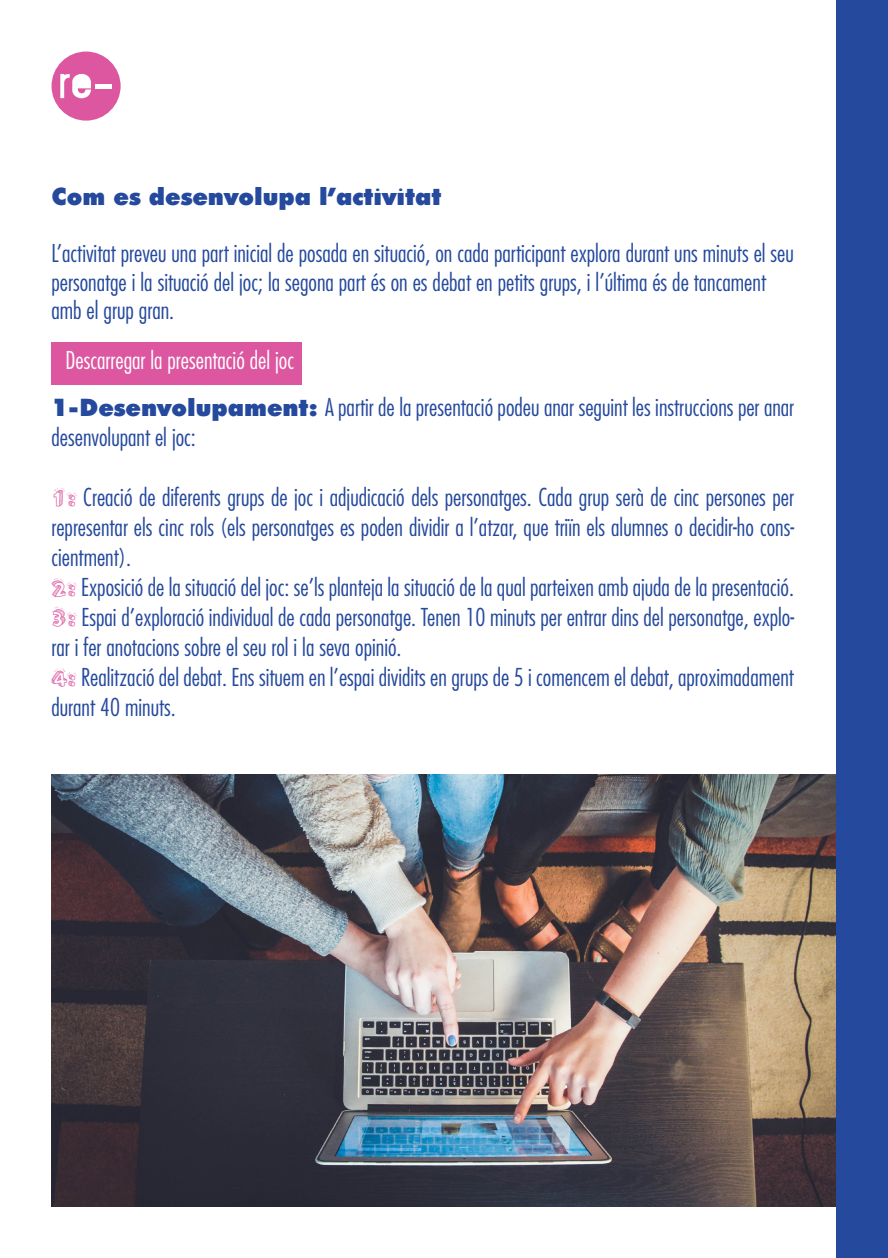
<style>
.page{position:relative;width:888px;height:1258px;background:#fff}
.page>*{position:absolute;margin:0;border:0;box-sizing:border-box;transform-origin:0 0}
.t1{font:300 condensed 24px/30px "Futura";color:#24499d}
.t2{font:300 condensed 24px "Futura";color:#fff}
.t3{font:900 24px "Futura";color:#24499d}
.s1{font-weight:900;font-stretch:normal}
.s2{font-family:"Sketch 3 D";font-weight:400;font-stretch:normal;color:#dc57a0}
</style>
<div class="page">
<div style="left:51px;top:51px;width:70px;height:70px;background:#dc57a0;border-radius:50%"></div>
<svg style="left:60px;top:74px;width:31px;height:24px"></svg>
<hr style="left:95px;top:84px;width:17px;height:4px;background:#fff">
<div style="left:836px;top:0;width:52px;height:1258px;background:#24499d"></div>
<img style="left:51px;top:775px;width:785px;height:431px">
<div style="left:51px;top:342px;width:251px;height:42px;background:#dc57a0"></div>
<p class="t3" style="left:51px;top:180px;width:392px">Com es desenvolupa l’activitat</p>
<p class="t1" style="left:51px;top:239px;width:744px;line-height:28.5px">L’activitat preveu una part inicial de posada en situació, on cada participant explora durant uns minuts el seu personatge i la situació del joc; la segona part és on es debat en petits grups, i l’última és de tancament amb el grup gran.</p>
<p class="t2" style="left:66px;top:346px;width:230px">Descarregar la presentació del joc</p>
<p class="t1" style="left:51px;top:392px;width:744px"><span class="s1">1-Desenvolupament:</span> A partir de la presentació podeu anar seguint les instruccions per anar desenvolupant el joc:</p>
<p class="t1" style="left:51px;top:482px;width:744px;text-align:justify"><span class="s2">1:</span> Creació de diferents grups de joc i adjudicació dels personatges. Cada grup serà de cinc persones per representar els cinc rols (els personatges es poden dividir a l’atzar, que triïn els alumnes o decidir-ho cons&shy;cientment).</p>
<p class="t1" style="left:51px;top:572px;width:744px"><span class="s2">2:</span> Exposició de la situació del joc: se’ls planteja la situació de la qual parteixen amb ajuda de la presentació.</p>
<p class="t1" style="left:51px;top:602px;width:744px"><span class="s2">3:</span> Espai d’exploració individual de cada personatge. Tenen 10 minuts per entrar dins del personatge, explo&shy;rar i fer anotacions sobre el seu rol i la seva opinió.</p>
<p class="t1" style="left:51px;top:662px;width:744px"><span class="s2">4:</span> Realització del debat. Ens situem en l’espai dividits en grups de 5 i comencem el debat, aproximadament durant 40 minuts.</p>
</div>
